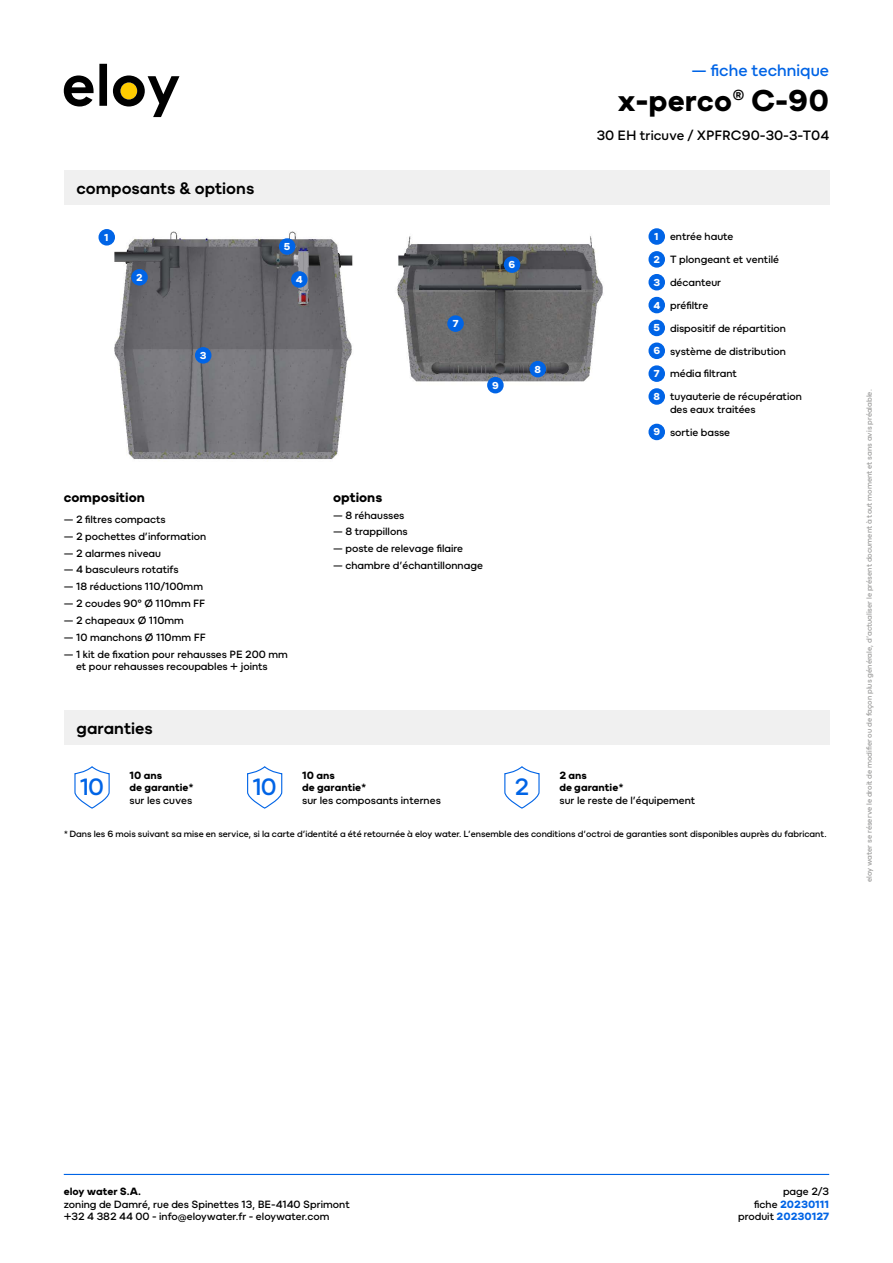
<style>
.page{position:relative;width:893px;height:1263px;background:#fff}
.page>*{position:absolute;margin:0;border:0;box-sizing:border-box;transform-origin:0 0}
.t1{font:700 30px "Eloy Sans";color:#000}
.t2{font:23.55px "Eloy Sans";color:#0064e6}
.t3{font:500 16.5px "Eloy Sans";color:#000}
.t4{font:16.5px "Eloy Sans";color:#0064e6}
.t5{font:13.5px "Eloy Sans";color:#000}
.t6{font:700 13.5px "Eloy Sans";color:#000}
.t7{font:10.5px/22.8px "Eloy Sans";color:#000}
.t8{font:700 10.5px/12.6px "Eloy Sans";color:#000}
.t9{font:700 10.05px "Eloy Sans";color:#fff}
.t10{font:9px "Eloy Sans";color:#000}
.t11{font:7.5px "Eloy Sans";color:#9d9d9c}
.s1{font-weight:700;font-size:10.05px;color:#fff}
.s2{font-weight:700;color:#0064e6}
</style>
<div class="page">
<div style="left:64px;top:170px;width:765px;height:34px;background:#f0f0f0"></div>
<img style="left:98px;top:229px;width:505px;height:233px">
<div style="left:649px;top:229px;width:15px;height:15px;background:#0064e6;border-radius:50%"></div>
<div style="left:648px;top:228px;width:17px;height:17px;border:2px solid #0064e6;border-radius:50%"></div>
<div style="left:649px;top:252px;width:15px;height:15px;background:#0064e6;border-radius:50%"></div>
<div style="left:648px;top:251px;width:17px;height:17px;border:2px solid #0064e6;border-radius:50%"></div>
<div style="left:649px;top:275px;width:15px;height:15px;background:#0064e6;border-radius:50%"></div>
<div style="left:648px;top:274px;width:17px;height:16px;border:2px solid #0064e6;border-radius:50%"></div>
<div style="left:649px;top:298px;width:15px;height:15px;background:#0064e6;border-radius:50%"></div>
<div style="left:648px;top:297px;width:17px;height:16px;border:2px solid #0064e6;border-radius:50%"></div>
<div style="left:649px;top:320px;width:15px;height:15px;background:#0064e6;border-radius:50%"></div>
<div style="left:648px;top:320px;width:17px;height:16px;border:2px solid #0064e6;border-radius:50%"></div>
<div style="left:649px;top:343px;width:15px;height:15px;background:#0064e6;border-radius:50%"></div>
<div style="left:648px;top:342px;width:17px;height:17px;border:2px solid #0064e6;border-radius:50%"></div>
<div style="left:649px;top:366px;width:15px;height:15px;background:#0064e6;border-radius:50%"></div>
<div style="left:648px;top:365px;width:17px;height:17px;border:2px solid #0064e6;border-radius:50%"></div>
<div style="left:649px;top:389px;width:15px;height:15px;background:#0064e6;border-radius:50%"></div>
<div style="left:648px;top:388px;width:17px;height:17px;border:2px solid #0064e6;border-radius:50%"></div>
<div style="left:649px;top:424px;width:15px;height:15px;background:#0064e6;border-radius:50%"></div>
<div style="left:648px;top:424px;width:17px;height:16px;border:2px solid #0064e6;border-radius:50%"></div>
<div style="left:99px;top:230px;width:15px;height:15px;background:#0064e6;border-radius:50%"></div>
<div style="left:99px;top:229px;width:16px;height:17px;border:2px solid #0064e6;border-radius:50%"></div>
<div style="left:132px;top:270px;width:15px;height:15px;background:#0064e6;border-radius:50%"></div>
<div style="left:131px;top:269px;width:17px;height:17px;border:2px solid #0064e6;border-radius:50%"></div>
<div style="left:196px;top:348px;width:15px;height:15px;background:#0064e6;border-radius:50%"></div>
<div style="left:195px;top:347px;width:16px;height:17px;border:2px solid #0064e6;border-radius:50%"></div>
<div style="left:504px;top:257px;width:15px;height:15px;background:#0064e6;border-radius:50%"></div>
<div style="left:504px;top:256px;width:16px;height:17px;border:2px solid #0064e6;border-radius:50%"></div>
<div style="left:448px;top:316px;width:15px;height:15px;background:#0064e6;border-radius:50%"></div>
<div style="left:447px;top:315px;width:17px;height:17px;border:2px solid #0064e6;border-radius:50%"></div>
<div style="left:530px;top:362px;width:15px;height:15px;background:#0064e6;border-radius:50%"></div>
<div style="left:529px;top:361px;width:17px;height:16px;border:2px solid #0064e6;border-radius:50%"></div>
<div style="left:488px;top:378px;width:15px;height:15px;background:#0064e6;border-radius:50%"></div>
<div style="left:487px;top:377px;width:17px;height:16px;border:2px solid #0064e6;border-radius:50%"></div>
<div style="left:292px;top:272px;width:15px;height:15px;background:#0064e6;border-radius:50%"></div>
<div style="left:291px;top:271px;width:17px;height:17px;border:2px solid #0064e6;border-radius:50%"></div>
<div style="left:64px;top:711px;width:765px;height:34px;background:#f0f0f0"></div>
<svg style="left:74px;top:766px;width:36px;height:43px"></svg>
<svg style="left:247px;top:766px;width:36px;height:43px"></svg>
<svg style="left:504px;top:766px;width:36px;height:43px"></svg>
<div style="left:280px;top:239px;width:15px;height:15px;background:#0064e6;border-radius:50%"></div>
<div style="left:279px;top:238px;width:16px;height:17px;border:2px solid #0064e6;border-radius:50%"></div>
<svg style="left:113px;top:75px;width:66px;height:42px"></svg>
<svg style="left:64px;top:64px;width:43px;height:42px"></svg>
<hr style="left:64px;top:1174px;width:765px;height:1px;background:#0064e6">
<h3 class="t4" style="left:691px;top:60px;width:139px">— fiche technique</h3>
<h3 class="t3" style="left:77px;top:178px;width:179px">composants &amp; options</h3>
<p class="t9" style="left:104px;top:231px;width:6px">1</p>
<p class="t9" style="left:136px;top:271px;width:8px">2</p>
<p class="t9" style="left:200px;top:349px;width:8px">3</p>
<p class="t9" style="left:284px;top:240px;width:8px">5</p>
<p class="t9" style="left:296px;top:273px;width:8px">4</p>
<p class="t9" style="left:453px;top:317px;width:7px">7</p>
<p class="t9" style="left:509px;top:258px;width:8px">6</p>
<p class="t9" style="left:492px;top:379px;width:8px">9</p>
<p class="t9" style="left:534px;top:363px;width:8px">8</p>
<p class="t6" style="left:64px;top:489px;width:83px">composition</p>
<p class="t7" style="left:64px;top:508px;width:103px">— 2 filtres compacts</p>
<p class="t7" style="left:64px;top:525px;width:144px">— 2 pochettes d’information</p>
<p class="t7" style="left:64px;top:542px;width:99px">— 2 alarmes niveau</p>
<p class="t7" style="left:64px;top:558px;width:117px">— 4 basculeurs rotatifs</p>
<p class="t7" style="left:64px;top:575px;width:141px">— 18 réductions 110/100mm</p>
<p class="t7" style="left:64px;top:592px;width:143px">— 2 coudes 90° Ø 110mm FF</p>
<p class="t7" style="left:64px;top:609px;width:122px">— 2 chapeaux Ø 110mm</p>
<p class="t7" style="left:64px;top:626px;width:143px">— 10 manchons Ø 110mm FF</p>
<p class="t7" style="left:76px;top:648px;width:213px;line-height:12.6px;text-indent:-12px">— 1 kit de fixation pour rehausses PE 200 mm et pour rehausses recoupables + joints</p>
<p class="t6" style="left:333px;top:489px;width:51px">options</p>
<p class="t7" style="left:333px;top:504px;width:73px">— 8 réhausses</p>
<p class="t7" style="left:333px;top:521px;width:76px">— 8 trappillons</p>
<p class="t7" style="left:333px;top:537px;width:132px">— poste de relevage filaire</p>
<p class="t7" style="left:333px;top:554px;width:151px">— chambre d’échantillonnage</p>
<h1 class="t1" style="left:617px;top:83px;width:213px">x-perco® C-90</h1>
<p class="t5" style="left:597px;top:128px;width:234px">30 EH tricuve / XPFRC90-30-3-T04</p>
<p class="t7" style="left:653px;top:225px;width:134px"><span class="s1">1</span> entrée haute<br><span class="s1">2</span> T plongeant et ventilé<br><span class="s1">3</span> décanteur<br><span class="s1">4</span> préfiltre<br><span class="s1">5</span> dispositif de répartition<br><span class="s1">6</span> système de distribution<br><span class="s1">7</span> média filtrant</p>
<p class="t9" style="left:653px;top:390px;width:8px">8</p>
<p class="t7" style="left:670px;top:390px;width:133px;line-height:12.6px">tuyauterie de récupération des eaux traitées</p>
<p class="t7" style="left:653px;top:421px;width:78px"><span class="s1">9</span> sortie basse</p>
<h3 class="t3" style="left:77px;top:718px;width:78px">garanties</h3>
<p class="t8" style="left:130px;top:769px;width:66px">10 ans<br>de garantie*</p>
<p class="t7" style="left:130px;top:789px;width:64px">sur les cuves</p>
<h2 class="t2" style="left:80px;top:772px;width:26px">10</h2>
<p class="t8" style="left:302px;top:769px;width:66px">10 ans<br>de garantie*</p>
<p class="t7" style="left:302px;top:789px;width:140px">sur les composants internes</p>
<h2 class="t2" style="left:253px;top:772px;width:26px">10</h2>
<p class="t8" style="left:559px;top:769px;width:66px">2 ans<br>de garantie*</p>
<p class="t7" style="left:559px;top:789px;width:137px">sur le reste de l’équipement</p>
<h2 class="t2" style="left:515px;top:772px;width:16px">2</h2>
<p class="t10" style="left:64px;top:828px;width:764px">* Dans les 6 mois suivant sa mise en service, si la carte d’identité a été retournée à eloy water. L’ensemble des conditions d’octroi de garanties sont disponibles auprès du fabricant.</p>
<p class="t11" style="left:865px;top:882px;width:494px;rotate:-90deg">eloy water se réserve le droit de modifier ou de façon plus générale, d’actualiser le présent document à tout moment et sans avis préalable.</p>
<p class="t8" style="left:64px;top:1185px;width:79px">eloy water S.A.</p>
<p class="t7" style="left:64px;top:1198px;width:287px;line-height:12.6px">zoning de Damré, rue des Spinettes 13, BE-4140 Sprimont +32 4 382 44 00 - info@eloywater.fr - eloywater.com</p>
<p class="t7" style="left:738px;top:1185px;width:93px;line-height:12.6px;text-align:right">page 2/3<br>fiche <span class="s2">20230111 </span>produit <span class="s2">20230127</span></p>
</div>
